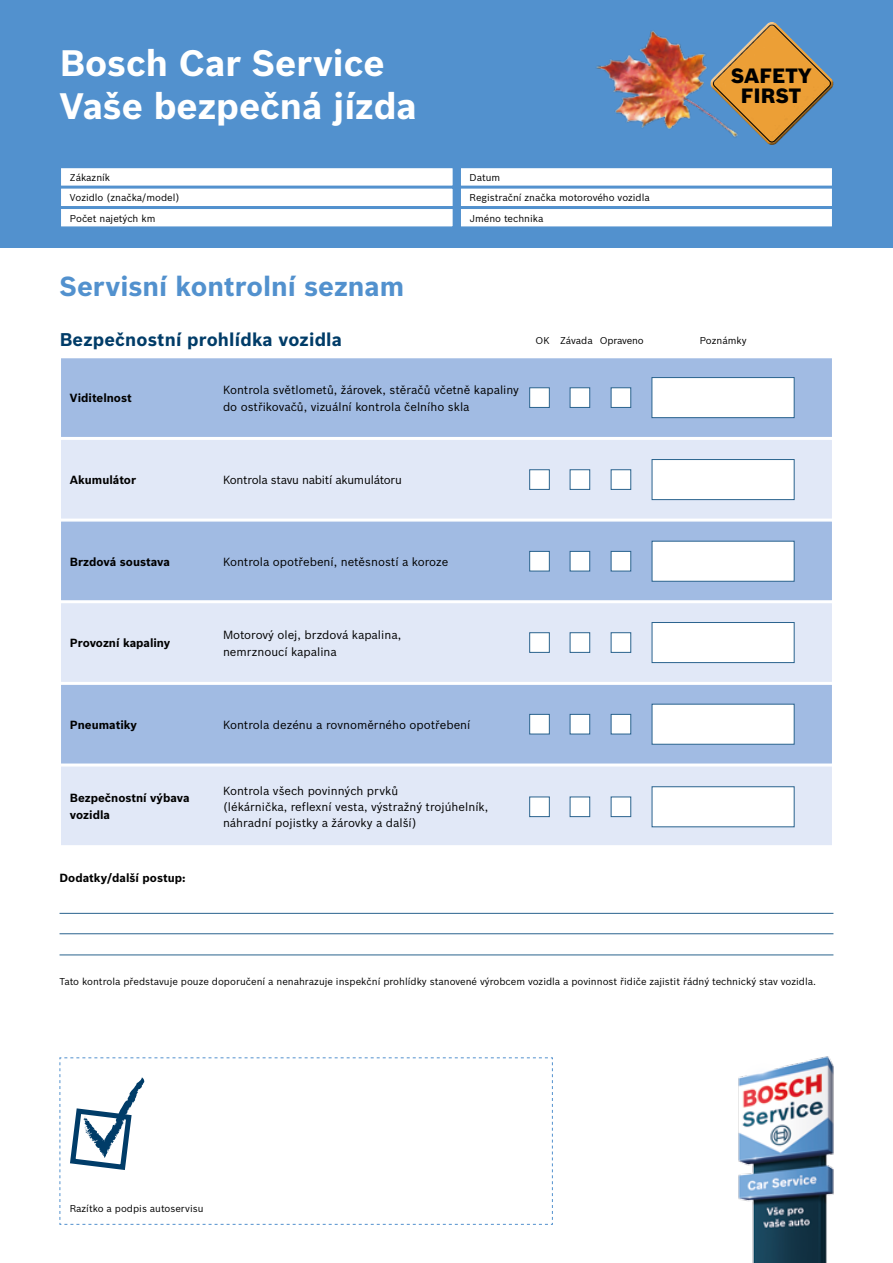
<style>
.page{position:relative;width:893px;height:1263px;background:#fff}
.page>*{position:absolute;margin:0;border:0;box-sizing:border-box;transform-origin:0 0}
.t1{font:700 36px/43.2px "Bosch Sans";color:#fff}
.t2{font:700 27px "Bosch Sans";color:#5291ce}
.t3{font:900 20.25px/19.2px "Bosch Sans";color:#000;text-align:center}
.t4{font:700 18px "Bosch Sans";letter-spacing:.01em;color:#003c68}
.t5{font:11.55px/16.4px "Bosch Sans";color:#000}
.t6{font:700 11.55px/16.4px "Bosch Sans";color:#000}
.t7{font:11.55px "Bosch Sans";letter-spacing:-.02em;color:#000}
.t8{font:9.75px "Bosch Sans";color:#000}
</style>
<div class="page">
<div style="left:0;top:0;width:893px;height:248px;background:#5291ce"></div>
<div style="left:60px;top:357px;width:773px;height:81px;background:#a1bbe3;border:2px solid #fff"></div>
<div style="left:60px;top:602px;width:773px;height:81px;background:#e1e8f7;border:2px solid #fff"></div>
<div style="left:60px;top:765px;width:773px;height:82px;background:#e1e8f7;border:2px solid #fff"></div>
<div style="left:60px;top:438px;width:773px;height:82px;background:#e1e8f7;border:2px solid #fff"></div>
<div style="left:60px;top:520px;width:773px;height:82px;background:#a1bbe3;border:2px solid #fff"></div>
<div style="left:60px;top:683px;width:773px;height:82px;background:#a1bbe3;border:2px solid #fff"></div>
<div style="left:60px;top:167px;width:394px;height:20px;background:#fff;border:2px solid #5291ce"></div>
<div style="left:459px;top:167px;width:374px;height:20px;background:#fff;border:2px solid #5291ce"></div>
<div style="left:60px;top:187px;width:394px;height:20px;background:#fff;border:2px solid #5291ce"></div>
<div style="left:459px;top:187px;width:374px;height:20px;background:#fff;border:2px solid #5291ce"></div>
<div style="left:60px;top:207px;width:394px;height:21px;background:#fff;border:2px solid #5291ce"></div>
<div style="left:459px;top:207px;width:374px;height:21px;background:#fff;border:2px solid #5291ce"></div>
<div style="left:529px;top:387px;width:21px;height:21px;background:#fff;border:1px solid #2a638e"></div>
<div style="left:529px;top:632px;width:21px;height:21px;background:#fff;border:1px solid #2a638e"></div>
<div style="left:529px;top:796px;width:21px;height:21px;background:#fff;border:1px solid #2a638e"></div>
<div style="left:529px;top:469px;width:21px;height:21px;background:#fff;border:1px solid #2a638e"></div>
<div style="left:529px;top:551px;width:21px;height:20px;background:#fff;border:1px solid #2a638e"></div>
<div style="left:529px;top:714px;width:21px;height:20px;background:#fff;border:1px solid #2a638e"></div>
<div style="left:570px;top:387px;width:20px;height:21px;background:#fff;border:1px solid #2a638e"></div>
<div style="left:570px;top:632px;width:20px;height:21px;background:#fff;border:1px solid #2a638e"></div>
<div style="left:570px;top:796px;width:20px;height:21px;background:#fff;border:1px solid #2a638e"></div>
<div style="left:570px;top:469px;width:20px;height:21px;background:#fff;border:1px solid #2a638e"></div>
<div style="left:570px;top:551px;width:20px;height:20px;background:#fff;border:1px solid #2a638e"></div>
<div style="left:570px;top:714px;width:20px;height:20px;background:#fff;border:1px solid #2a638e"></div>
<div style="left:611px;top:387px;width:20px;height:21px;background:#fff;border:1px solid #2a638e"></div>
<div style="left:611px;top:632px;width:20px;height:21px;background:#fff;border:1px solid #2a638e"></div>
<div style="left:611px;top:796px;width:20px;height:21px;background:#fff;border:1px solid #2a638e"></div>
<div style="left:611px;top:469px;width:20px;height:21px;background:#fff;border:1px solid #2a638e"></div>
<div style="left:611px;top:551px;width:20px;height:20px;background:#fff;border:1px solid #2a638e"></div>
<div style="left:611px;top:714px;width:20px;height:20px;background:#fff;border:1px solid #2a638e"></div>
<div style="left:652px;top:377px;width:142px;height:41px;background:#fff;border:1px solid #2a638e"></div>
<div style="left:652px;top:622px;width:142px;height:41px;background:#fff;border:1px solid #2a638e"></div>
<div style="left:652px;top:786px;width:142px;height:41px;background:#fff;border:1px solid #2a638e"></div>
<div style="left:652px;top:459px;width:142px;height:41px;background:#fff;border:1px solid #2a638e"></div>
<div style="left:652px;top:541px;width:142px;height:41px;background:#fff;border:1px solid #2a638e"></div>
<div style="left:652px;top:704px;width:142px;height:41px;background:#fff;border:1px solid #2a638e"></div>
<hr style="left:60px;top:913px;width:773px;height:1px;background:#2a638e">
<hr style="left:60px;top:933px;width:773px;height:1px;background:#2a638e">
<hr style="left:60px;top:954px;width:773px;height:1px;background:#2a638e">
<img style="left:738px;top:1056px;width:96px;height:207px">
<svg style="left:60px;top:1057px;width:493px;height:168px"></svg>
<img style="left:596px;top:31px;width:113px;height:98px">
<div style="left:709px;top:20px;width:126px;height:67px;background:#fff;opacity:.75"></div>
<div style="left:709px;top:78px;width:126px;height:68px;background:#000;opacity:.75"></div>
<h1 class="t1" style="left:60px;top:41px;width:359px">Bosch Car Service<br>Vaše bezpečná jízda</h1>
<p class="t8" style="left:70px;top:171px;width:42px">Zákazník</p>
<p class="t8" style="left:469px;top:171px;width:32px">Datum</p>
<p class="t8" style="left:70px;top:192px;width:111px">Vozidlo (značka/model)</p>
<p class="t8" style="left:469px;top:192px;width:182px">Registrační značka motorového vozidla</p>
<p class="t8" style="left:70px;top:212px;width:87px">Počet najetých km</p>
<p class="t8" style="left:470px;top:212px;width:75px">Jméno technika</p>
<h3 class="t3" style="left:731px;top:67px;width:81px">SAFETY<br>FIRST</h3>
<h2 class="t2" style="left:60px;top:269px;width:346px">Servisní kontrolní seznam</h2>
<h3 class="t4" style="left:60px;top:328px;width:284px">Bezpečnostní prohlídka vozidla</h3>
<p class="t6" style="left:70px;top:390px;width:63px">Viditelnost</p>
<p class="t5" style="left:223px;top:382px;width:297px">Kontrola světlometů, žárovek, stěračů včetně kapaliny do ostřikovačů, vizuální kontrola čelního skla</p>
<p class="t8" style="left:535px;top:335px;width:110px">OK Závada Opraveno</p>
<p class="t8" style="left:700px;top:335px;width:48px">Poznámky</p>
<p class="t6" style="left:70px;top:472px;width:68px">Akumulátor</p>
<p class="t7" style="left:223px;top:472px;width:180px">Kontrola stavu nabití akumulátoru</p>
<p class="t6" style="left:70px;top:553px;width:102px">Brzdová soustava</p>
<p class="t6" style="left:70px;top:635px;width:102px">Provozní kapaliny</p>
<p class="t6" style="left:70px;top:716px;width:69px">Pneumatiky</p>
<p class="t6" style="left:70px;top:790px;width:121px">Bezpečnostní výbava vozidla</p>
<p class="t6" style="left:60px;top:870px;width:128px">Dodatky/další postup:</p>
<p class="t5" style="left:223px;top:553px;width:227px">Kontrola opotřebení, netěsností a koroze</p>
<p class="t5" style="left:223px;top:627px;width:180px">Motorový olej, brzdová kapalina, nemrznoucí kapalina</p>
<p class="t5" style="left:223px;top:716px;width:249px">Kontrola dezénu a rovnoměrného opotřebení</p>
<p class="t5" style="left:223px;top:782px;width:267px">Kontrola všech povinných prvků<br>(lékárnička, reflexní vesta, výstražný trojúhelník, náhradní pojistky a žárovky a další)</p>
<p class="t8" style="left:60px;top:975px;width:758px">Tato kontrola představuje pouze doporučení a nenahrazuje inspekční prohlídky stanovené výrobcem vozidla a povinnost řidiče zajistit řádný technický stav vozidla.</p>
<p class="t8" style="left:70px;top:1202px;width:135px">Razítko a podpis autoservisu</p>
</div>
